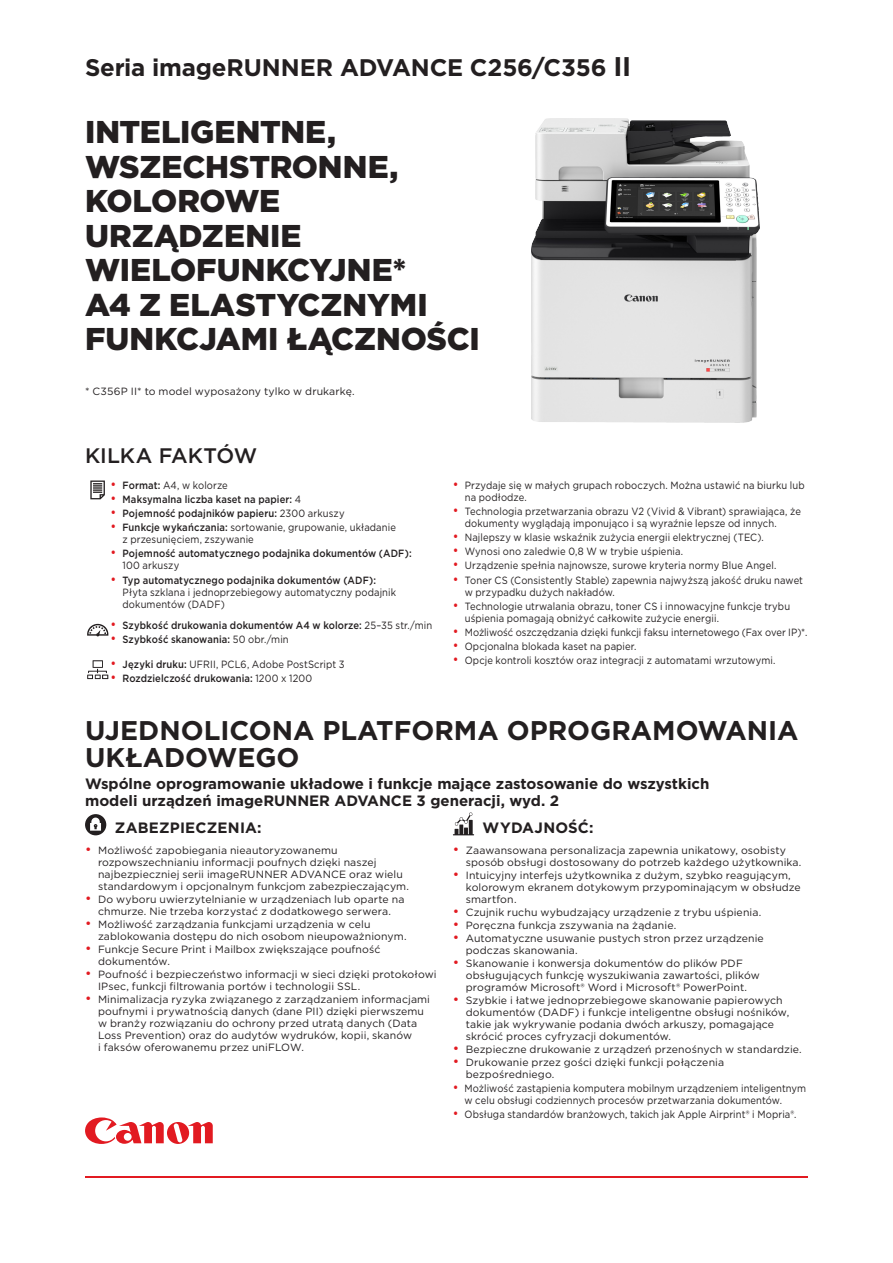
<style>
.page{position:relative;width:893px;height:1263px;background:#fff}
.page>*{position:absolute;margin:0;border:0;box-sizing:border-box;transform-origin:0 0}
.t1{font:900 31.5px/34.5px "Gotham";letter-spacing:-.005em;color:#231f20}
.t2{font:700 27px/27px "Gotham";color:#231f20}
.t3{font:700 24px "Gotham";letter-spacing:-.01em;color:#231f20}
.t4{font:500 21px "Gotham";color:#231f20}
.t5{font:700 15px/17.2px "Gotham";color:#231f20}
.t6{font:10.5px/12px "Gotham";letter-spacing:.01em;color:#231f20}
.t7{font:10.5px/12px "Gotham";letter-spacing:.01em;color:#231f20;scale:.9 1}
.t8{font:500 10.5px/12px "Gotham";letter-spacing:.01em;color:#231f20;scale:.9 1}
.s1{font-size:27px}
.s2{font-size:13.5px;color:#e21a21}
.s3{font-weight:500}
.s4{font-weight:400;font-size:13.5px;color:#e21a21}
.s5{font-weight:400}
</style>
<div class="page">
<svg style="left:85px;top:1117px;width:128px;height:27px"></svg>
<hr style="left:85px;top:1176px;width:723px;height:2px;background:#e21a21">
<img style="left:531px;top:118px;width:229px;height:304px">
<svg style="left:90px;top:480px;width:15px;height:19px"></svg>
<svg style="left:87px;top:624px;width:21px;height:13px"></svg>
<svg style="left:87px;top:660px;width:21px;height:19px"></svg>
<svg style="left:453px;top:812px;width:21px;height:23px"></svg>
<svg style="left:85px;top:814px;width:21px;height:21px"></svg>
<h3 class="t3" style="left:85px;top:51px;width:548px">Seria imageRUNNER ADVANCE C256/C356 <span class="s1">II</span></h3>
<h1 class="t1" style="left:85px;top:114px;width:396px">INTELIGENTNE,<br>WSZECHSTRONNE,<br>KOLOROWE<br>URZĄDZENIE<br>WIELOFUNKCYJNE*<br>A4 Z ELASTYCZNYMI<br>FUNKCJAMI ŁĄCZNOŚCI</h1>
<p class="t6" style="left:85px;top:385px;width:271px">* C356P II* to model wyposażony tylko w drukarkę.</p>
<h3 class="t4" style="left:85px;top:442px;width:174px">KILKA FAKTÓW</h3>
<p class="t7" style="left:111px;top:479px;width:132px"><span class="s2">•</span> <span class="s3">Format:</span> A4, w kolorze</p>
<p class="t8" style="left:111px;top:493px;width:213px"><span class="s4">•</span> Maksymalna liczba kaset na papier: <span class="s5">4</span></p>
<p class="t8" style="left:111px;top:507px;width:262px"><span class="s4">•</span> Pojemność podajników papieru: <span class="s5">2300 arkuszy</span></p>
<p class="t7" style="left:123px;top:521px;width:305px;text-indent:-12px"><span class="s2">•</span> <span class="s3">Funkcje wykańczania:</span> sortowanie, grupowanie, układanie z przesunięciem, zszywanie</p>
<p class="t8" style="left:123px;top:548px;width:323px;text-indent:-12px"><span class="s4">•</span> Pojemność automatycznego podajnika dokumentów (ADF):<br><span class="s5">100 arkuszy</span></p>
<p class="t7" style="left:123px;top:574px;width:305px;text-indent:-12px"><span class="s2">•</span> <span class="s3">Typ automatycznego podajnika dokumentów (ADF):<br></span>Płyta szklana i jednoprzebiegowy automatyczny podajnik dokumentów (DADF)</p>
<p class="t8" style="left:111px;top:619px;width:359px"><span class="s4">•</span> Szybkość drukowania dokumentów A4 w kolorze: <span class="s5">25–35 str./min</span></p>
<p class="t8" style="left:111px;top:633px;width:200px"><span class="s4">•</span> Szybkość skanowania: <span class="s5">50 obr./min</span></p>
<p class="t7" style="left:111px;top:658px;width:262px"><span class="s2">•</span> <span class="s3">Języki druku:</span> UFRII, PCL6, Adobe PostScript 3</p>
<p class="t8" style="left:111px;top:672px;width:226px"><span class="s4">•</span> Rozdzielczość drukowania: <span class="s5">1200 x 1200</span></p>
<p class="t7" style="left:465px;top:479px;width:379px;text-indent:-12px"><span class="s2">•</span> Przydaje się w małych grupach roboczych. Można ustawić na biurku lub na podłodze.</p>
<p class="t7" style="left:465px;top:505px;width:375px;text-indent:-12px"><span class="s2">•</span> Technologia przetwarzania obrazu V2 (Vivid &amp; Vibrant) sprawiająca, że dokumenty wyglądają imponująco i są wyraźnie lepsze od innych.</p>
<p class="t7" style="left:453px;top:531px;width:347px"><span class="s2">•</span> Najlepszy w klasie wskaźnik zużycia energii elektrycznej (TEC).</p>
<p class="t7" style="left:453px;top:545px;width:258px"><span class="s2">•</span> Wynosi ono zaledwie 0,8 W w trybie uśpienia.</p>
<p class="t7" style="left:453px;top:559px;width:361px"><span class="s2">•</span> Urządzenie spełnia najnowsze, surowe kryteria normy Blue Angel.</p>
<p class="t7" style="left:465px;top:574px;width:377px;text-indent:-12px"><span class="s2">•</span> Toner CS (Consistently Stable) zapewnia najwyższą jakość druku nawet w przypadku dużych nakładów.</p>
<p class="t7" style="left:465px;top:600px;width:363px;text-indent:-12px"><span class="s2">•</span> Technologie utrwalania obrazu, toner CS i innowacyjne funkcje trybu uśpienia pomagają obniżyć całkowite zużycie energii.</p>
<p class="t7" style="left:453px;top:626px;width:395px"><span class="s2">•</span> Możliwość oszczędzania dzięki funkcji faksu internetowego (Fax over IP)*.</p>
<p class="t7" style="left:453px;top:640px;width:206px"><span class="s2">•</span> Opcjonalna blokada kaset na papier.</p>
<p class="t7" style="left:453px;top:654px;width:360px"><span class="s2">•</span> Opcje kontroli kosztów oraz integracji z automatami wrzutowymi.</p>
<h2 class="t2" style="left:85px;top:717px;width:715px">UJEDNOLICONA PLATFORMA OPROGRAMOWANIA<br>UKŁADOWEGO</h2>
<h3 class="t5" style="left:85px;top:775px;width:626px">Wspólne oprogramowanie układowe i funkcje mające zastosowanie do wszystkich modeli urządzeń imageRUNNER ADVANCE 3 generacji, wyd. 2</h3>
<h3 class="t5" style="left:483px;top:819px;width:112px">WYDAJNOŚĆ:</h3>
<p class="t6" style="left:466px;top:844px;width:337px;text-indent:-13px"><span class="s2">•</span> Zaawansowana personalizacja zapewnia unikatowy, osobisty sposób obsługi dostosowany do potrzeb każdego użytkownika.</p>
<p class="t6" style="left:466px;top:869px;width:336px;text-indent:-13px"><span class="s2">•</span> Intuicyjny interfejs użytkownika z dużym, szybko reagującym, kolorowym ekranem dotykowym przypominającym w obsłudze smartfon.</p>
<p class="t6" style="left:453px;top:906px;width:310px"><span class="s2">•</span> Czujnik ruchu wybudzający urządzenie z trybu uśpienia.</p>
<p class="t6" style="left:453px;top:919px;width:225px"><span class="s2">•</span> Poręczna funkcja zszywania na żądanie.</p>
<p class="t6" style="left:466px;top:932px;width:299px;text-indent:-13px"><span class="s2">•</span> Automatyczne usuwanie pustych stron przez urządzenie podczas skanowania.</p>
<p class="t6" style="left:466px;top:957px;width:295px;text-indent:-13px"><span class="s2">•</span> Skanowanie i konwersja dokumentów do plików PDF obsługujących funkcję wyszukiwania zawartości, plików programów Microsoft® Word i Microsoft® PowerPoint.</p>
<p class="t6" style="left:466px;top:994px;width:325px;text-indent:-13px"><span class="s2">•</span> Szybkie i łatwe jednoprzebiegowe skanowanie papierowych dokumentów (DADF) i funkcje inteligentne obsługi nośników, takie jak wykrywanie podania dwóch arkuszy, pomagające skrócić proces cyfryzacji dokumentów.</p>
<p class="t6" style="left:453px;top:1043px;width:350px"><span class="s2">•</span> Bezpieczne drukowanie z urządzeń przenośnych w standardzie.</p>
<p class="t6" style="left:466px;top:1056px;width:260px;text-indent:-13px"><span class="s2">•</span> Drukowanie przez gości dzięki funkcji połączenia bezpośredniego.</p>
<p class="t7" style="left:464px;top:1081px;width:381px;text-indent:-12px"><span class="s2">•</span> Możliwość zastąpienia komputera mobilnym urządzeniem inteligentnym w celu obsługi codziennych procesów przetwarzania dokumentów.</p>
<p class="t7" style="left:453px;top:1108px;width:383px"><span class="s2">•</span> Obsługa standardów branżowych, takich jak Apple Airprint® i Mopria®.</p>
<h3 class="t5" style="left:115px;top:819px;width:148px">ZABEZPIECZENIA:</h3>
<p class="t6" style="left:98px;top:844px;width:313px;text-indent:-13px"><span class="s2">•</span> Możliwość zapobiegania nieautoryzowanemu rozpowszechnianiu informacji poufnych dzięki naszej najbezpieczniej serii imageRUNNER ADVANCE oraz wielu standardowym i opcjonalnym funkcjom zabezpieczającym.</p>
<p class="t6" style="left:85px;top:893px;width:321px;text-align:center"><span class="s2">•</span> Do wyboru uwierzytelnianie w urządzeniach lub oparte na chmurze. Nie trzeba korzystać z dodatkowego serwera.</p>
<p class="t6" style="left:98px;top:918px;width:310px;text-indent:-13px"><span class="s2">•</span> Możliwość zarządzania funkcjami urządzenia w celu zablokowania dostępu do nich osobom nieupoważnionym.</p>
<p class="t6" style="left:98px;top:943px;width:284px;text-indent:-13px"><span class="s2">•</span> Funkcje Secure Print i Mailbox zwiększające poufność dokumentów.</p>
<p class="t6" style="left:98px;top:968px;width:340px;text-indent:-13px"><span class="s2">•</span> Poufność i bezpieczeństwo informacji w sieci dzięki protokołowi<br>IPsec, funkcji filtrowania portów i technologii SSL.</p>
<p class="t6" style="left:98px;top:993px;width:334px;text-indent:-13px"><span class="s2">•</span> Minimalizacja ryzyka związanego z zarządzaniem informacjami poufnymi i prywatnością danych (dane PII) dzięki pierwszemu w branży rozwiązaniu do ochrony przed utratą danych (Data Loss Prevention) oraz do audytów wydruków, kopii, skanów<br>i faksów oferowanemu przez uniFLOW.</p>
</div>
